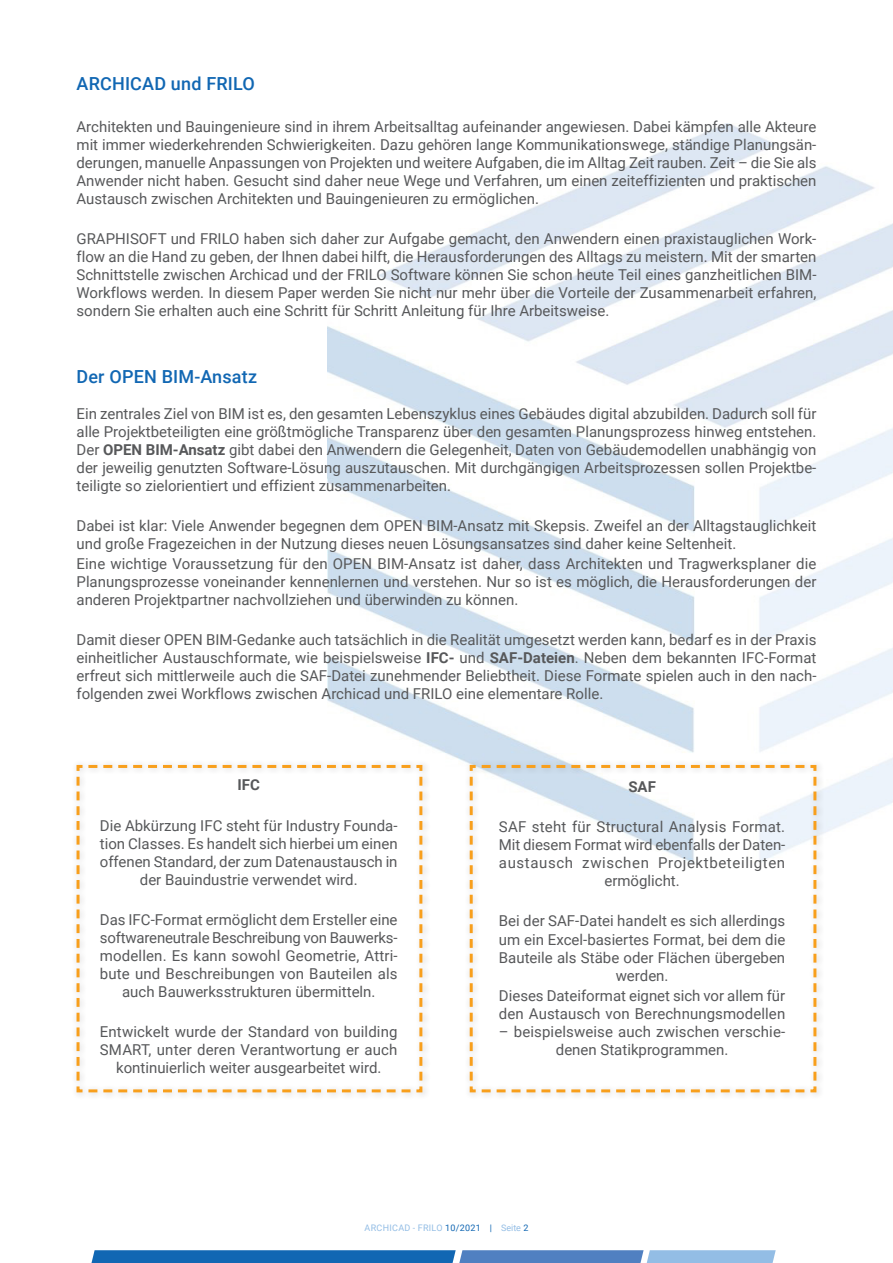
<style>
.page{position:relative;width:893px;height:1263px;background:#fff}
.page>*{position:absolute;margin:0;border:0;box-sizing:border-box;transform-origin:0 0}
.t1{font:500 18px "Roboto";letter-spacing:.01em;color:#1167b3}
.t2{font:15px/18px "Roboto";color:#57585a;text-align:center}
.t3{font:700 15px "Roboto";color:#57585a}
.t4{font:9px "Roboto";letter-spacing:.035em;color:#93bde5}
.s1{font-weight:700}
.s2{color:#1167b3}
</style>
<div class="page">
<svg style="left:91px;top:1250px;width:685px;height:13px;background:#4283c2"></svg>
<img style="left:327px;top:123px;width:566px;height:710px">
<div style="left:71px;top:759px;width:360px;height:342px;background:#fafafa"></div>
<svg style="left:76px;top:764px;width:348px;height:330px"></svg>
<div style="left:464px;top:759px;width:361px;height:342px;background:#231f20;opacity:.25"></div>
<svg style="left:468px;top:763px;width:350px;height:331px"></svg>
<p class="t1" style="left:77px;top:71px;width:180px">ARCHICAD und FRILO</p>
<p class="t2" style="left:77px;top:117px;width:742px;text-align:justify">Architekten und Bauingenieure sind in ihrem Arbeitsalltag aufeinander angewiesen. Dabei kämpfen alle Akteure mit immer wiederkehrenden Schwierigkeiten. Dazu gehören lange Kommunikationswege, ständige Planungsän&shy;derungen, manuelle Anpassungen von Projekten und weitere Aufgaben, die im Alltag Zeit rauben. Zeit – die Sie als Anwender nicht haben. Gesucht sind daher neue Wege und Verfahren, um einen zeiteffizienten und praktischen Austausch zwischen Architekten und Bauingenieuren zu ermöglichen.</p>
<p class="t2" style="left:77px;top:229px;width:741px;text-align:justify">GRAPHISOFT und FRILO haben sich daher zur Aufgabe gemacht, den Anwendern einen praxistauglichen Work&shy;flow an die Hand zu geben, der Ihnen dabei hilft, die Herausforderungen des Alltags zu meistern. Mit der smarten Schnittstelle zwischen Archicad und der FRILO Software können Sie schon heute Teil eines ganzheitlichen BIM-Workflows werden. In diesem Paper werden Sie nicht nur mehr über die Vorteile der Zusammenarbeit erfahren, sondern Sie erhalten auch eine Schritt für Schritt Anleitung für Ihre Arbeitsweise.</p>
<p class="t1" style="left:77px;top:364px;width:182px">Der OPEN BIM-Ansatz</p>
<p class="t2" style="left:77px;top:404px;width:741px;text-align:justify">Ein zentrales Ziel von BIM ist es, den gesamten Lebenszyklus eines Gebäudes digital abzubilden. Dadurch soll für alle Projektbeteiligten eine größtmögliche Transparenz über den gesamten Planungsprozess hinweg entstehen.<br>Der <span class="s1">OPEN BIM-Ansatz</span> gibt dabei den Anwendern die Gelegenheit, Daten von Gebäudemodellen unabhängig von der jeweilig genutzten Software-Lösung auszutauschen. Mit durchgängigen Arbeitsprozessen sollen Projektbe&shy;teiligte so zielorientiert und effizient zusammenarbeiten.</p>
<p class="t2" style="left:77px;top:516px;width:741px;text-align:left">Dabei ist klar: Viele Anwender begegnen dem OPEN BIM-Ansatz mit Skepsis. Zweifel an der Alltagstauglichkeit und große Fragezeichen in der Nutzung dieses neuen Lösungsansatzes sind daher keine Seltenheit.</p>
<p class="t2" style="left:77px;top:554px;width:741px;text-align:justify">Eine wichtige Voraussetzung für den OPEN BIM-Ansatz ist daher, dass Architekten und Tragwerksplaner die Planungsprozesse voneinander kennenlernen und verstehen. Nur so ist es möglich, die Herausforderungen der anderen Projektpartner nachvollziehen und überwinden zu können.</p>
<p class="t2" style="left:77px;top:630px;width:741px;text-align:justify">Damit dieser OPEN BIM-Gedanke auch tatsächlich in die Realität umgesetzt werden kann, bedarf es in der Praxis einheitlicher Austauschformate, wie beispielsweise <span class="s1">IFC-</span> und <span class="s1">SAF-Dateien</span>. Neben dem bekannten IFC-Format erfreut sich mittlerweile auch die SAF-Datei zunehmender Beliebtheit. Diese Formate spielen auch in den nach&shy;folgenden zwei Workflows zwischen Archicad und FRILO eine elementare Rolle.</p>
<p class="t3" style="left:238px;top:774px;width:24px">IFC</p>
<p class="t2" style="left:100px;top:816px;width:299px">Die Abkürzung IFC steht für Industry Founda&shy;tion Classes. Es handelt sich hierbei um einen offenen Standard, der zum Datenaustausch in der Bauindustrie verwendet wird.</p>
<p class="t2" style="left:100px;top:910px;width:299px">Das IFC-Format ermöglicht dem Ersteller eine softwareneutrale Beschreibung von Bauwerks&shy;modellen. Es kann sowohl Geometrie, Attri&shy;bute und Beschreibungen von Bauteilen als auch Bauwerksstrukturen übermitteln.</p>
<p class="t2" style="left:100px;top:1022px;width:299px">Entwickelt wurde der Standard von building<br>SMART, unter deren Verantwortung er auch kontinuierlich weiter ausgearbeitet wird.</p>
<p class="t3" style="left:628px;top:776px;width:29px">SAF</p>
<p class="t2" style="left:499px;top:817px;width:288px">SAF steht für Structural Analysis Format.<br>Mit diesem Format wird ebenfalls der Daten&shy;austausch zwischen Projektbeteiligten ermöglicht.</p>
<p class="t2" style="left:499px;top:911px;width:288px">Bei der SAF-Datei handelt es sich allerdings um ein Excel-basiertes Format, bei dem die Bauteile als Stäbe oder Flächen übergeben werden.</p>
<p class="t2" style="left:499px;top:986px;width:288px;text-align:left">Dieses Dateiformat eignet sich vor allem für den Austausch von Berechnungsmodellen</p>
<p class="t2" style="left:499px;top:1022px;width:288px">– beispielsweise auch zwischen verschie&shy;denen Statikprogrammen.</p>
<p class="t4" style="left:364px;top:1221px;width:165px">ARCHICAD - FRILO <span class="s2">10/2021 |</span> Seite <span class="s2">2</span></p>
</div>
